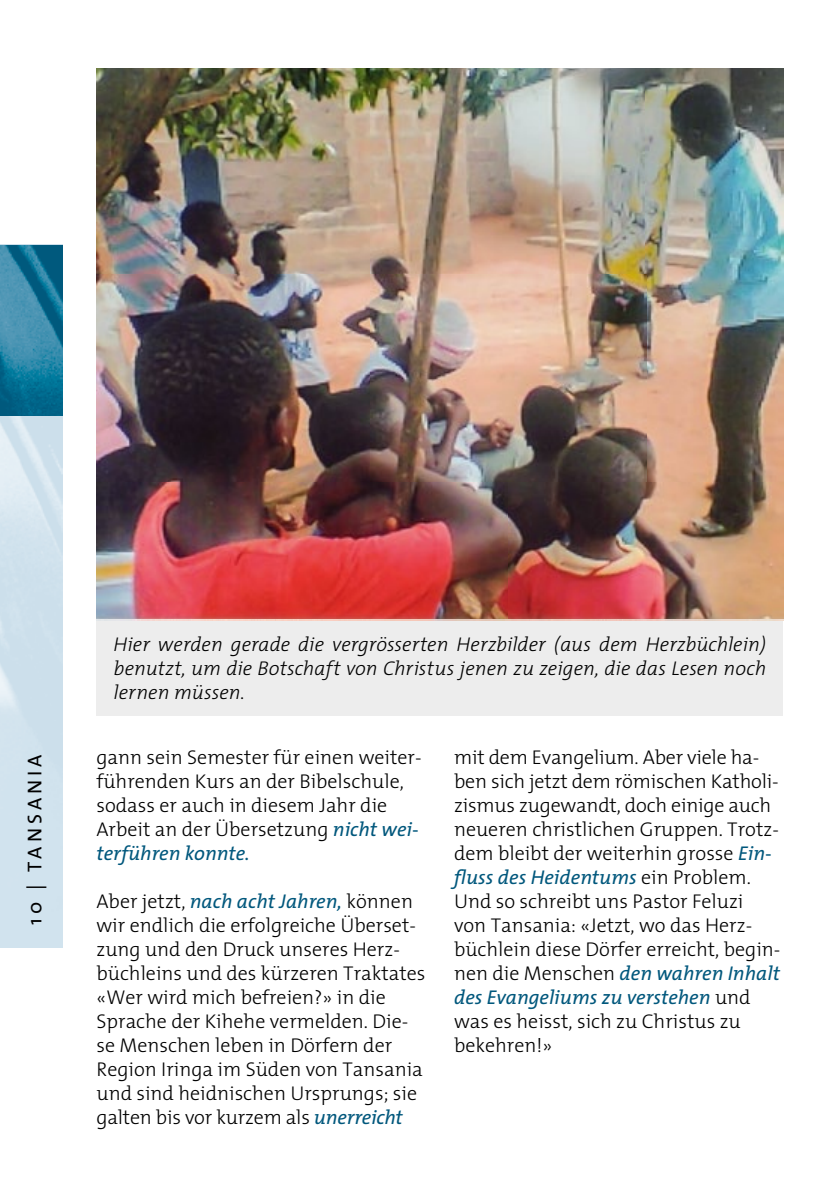
<style>
.page{position:relative;width:840px;height:1191px;background:#fff}
.page>*{position:absolute;margin:0;border:0;box-sizing:border-box;transform-origin:0 0}
.t1{font:300 20px/24px "The Mix";color:#000}
.t2{font:italic 300 20px/24px "The Mix";letter-spacing:.005em;color:#000;text-align:justify}
.t3{font:20px "The Mix";letter-spacing:.2em;color:#000}
.s1{font-weight:400;font-style:italic;color:#00577c}
</style>
<div class="page">
<img style="left:0;top:245px;width:63px;height:703px">
<img style="left:0;top:246px;width:63px;height:170px">
<div style="left:96px;top:619px;width:686px;height:97px;background:#ededed"></div>
<img style="left:96px;top:68px;width:686px;height:552px">
<p class="t2" style="left:113px;top:632px;width:653px">Hier werden gerade die vergrösserten Herzbilder (aus dem Herzbüchlein) benutzt, um die Botschaft von Christus jenen zu zeigen, die das Lesen noch lernen müssen.</p>
<p class="t3" style="left:18px;top:925px;width:172px;rotate:-90deg">10 | TANSANIA</p>
<p class="t1" style="left:96px;top:745px;width:326px">gann sein Semester für einen weiter&shy;führenden Kurs an der Bibelschule, sodass er auch in diesem Jahr die<br>Arbeit an der Übersetzung <span class="s1">nicht wei&shy;terführen konnte.</span></p>
<p class="t1" style="left:96px;top:889px;width:330px">Aber jetzt, <span class="s1">nach acht Jahren,</span> können wir endlich die erfolgreiche Überset&shy;zung und den Druck unseres Herz&shy;büchleins und des kürzeren Traktates «Wer wird mich befreien?» in die Sprache der Kihehe vermelden. Die&shy;se Menschen leben in Dörfern der Region Iringa im Süden von Tansania und sind heidnischen Ursprungs; sie galten bis vor kurzem als <span class="s1">unerreicht</span></p>
<p class="t1" style="left:454px;top:745px;width:328px">mit dem Evangelium. Aber viele ha&shy;ben sich jetzt dem römischen Katholi&shy;zismus zugewandt, doch einige auch neueren christlichen Gruppen. Trotz&shy;dem bleibt der weiterhin grosse <span class="s1">Ein&shy;fluss des Heidentums</span> ein Problem.<br>Und so schreibt uns Pastor Feluzi von Tansania: «Jetzt, wo das Herz&shy;büchlein diese Dörfer erreicht, begin&shy;nen die Menschen <span class="s1">den wahren Inhalt des Evangeliums zu verstehen</span> und was es heisst, sich zu Christus zu bekehren!»</p>
</div>
